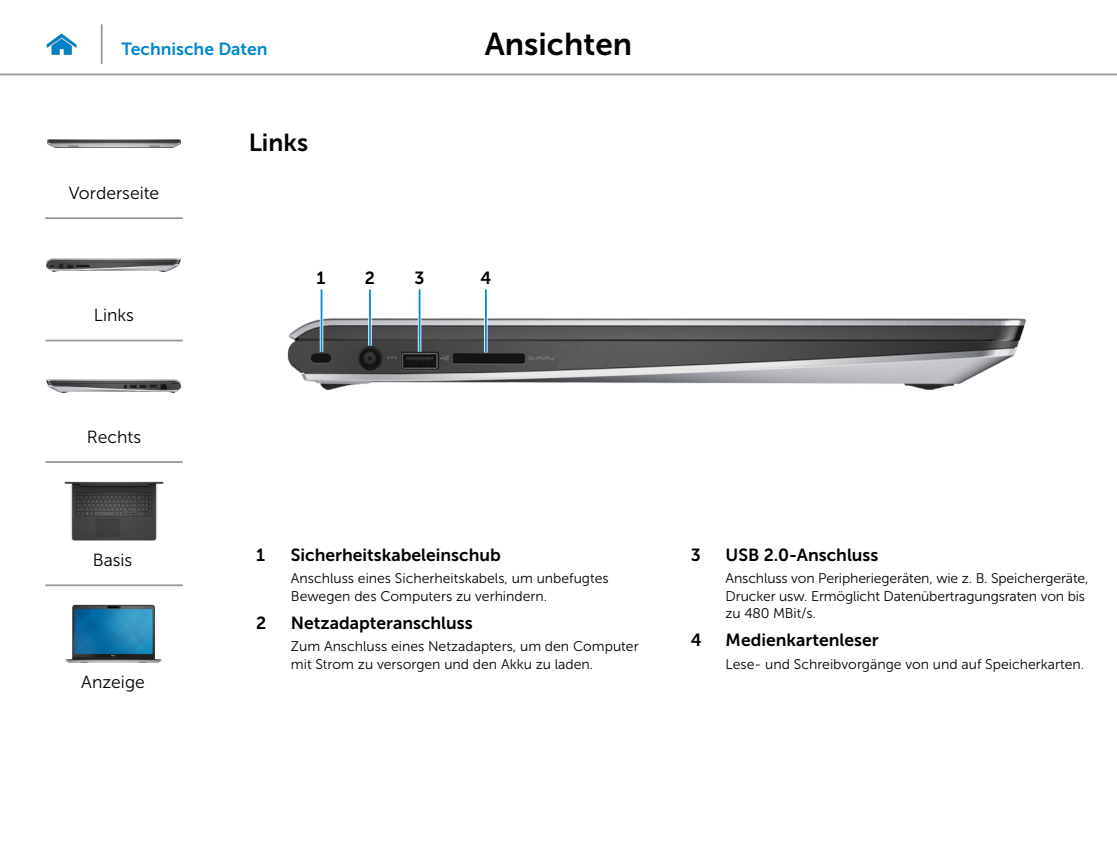
<style>
.page{position:relative;width:1117px;height:844px;background:#fff}
.page>*{position:absolute;margin:0;border:0;box-sizing:border-box;transform-origin:0 0}
.t1{font:31.5px "Museo Sans For Dell 700";color:#000}
.Head2{font:24.5px "Museo Sans For Dell 700";color:#000}
.Callout_Head{font:17.5px "Museo Sans For Dell 700";color:#000}
.t2{font:17.5px "Museo Sans For Dell 300";color:#000}
.t3{font:17.5px "Museo Sans For Dell 700";color:#0087cc}
.Callout-L{font:17.5px "Museo Sans For Dell 700";color:#000}
.Callout_description{font:14px/17.5px "Museo Sans For Dell 300";color:#000}
</style>
<div class="page">
<hr style="left:0;top:74px;width:1116px;height:1px;background:#939598">
<img style="left:46px;top:33px;width:31px;height:23px">
<img style="left:287px;top:318px;width:739px;height:72px">
<hr style="left:368px;top:289px;width:3px;height:56px;background:#fff">
<hr style="left:369px;top:289px;width:2px;height:56px;background:#0087cc">
<hr style="left:484px;top:289px;width:3px;height:63px;background:#fff">
<hr style="left:485px;top:289px;width:1px;height:63px;background:#0087cc">
<hr style="left:418px;top:289px;width:3px;height:62px;background:#fff">
<hr style="left:418px;top:289px;width:2px;height:62px;background:#0087cc">
<hr style="left:320px;top:289px;width:3px;height:62px;background:#fff">
<hr style="left:320px;top:289px;width:2px;height:62px;background:#0087cc">
<hr style="left:101px;top:24px;width:2px;height:40px;background:#939598">
<img style="left:47px;top:139px;width:134px;height:9px">
<img style="left:46px;top:258px;width:135px;height:14px">
<img style="left:46px;top:379px;width:135px;height:14px">
<img style="left:64px;top:481px;width:100px;height:59px">
<img style="left:65px;top:604px;width:97px;height:58px">
<hr style="left:45px;top:217px;width:138px;height:2px;background:#939598">
<hr style="left:45px;top:339px;width:138px;height:2px;background:#939598">
<hr style="left:45px;top:461px;width:138px;height:2px;background:#939598">
<hr style="left:45px;top:584px;width:138px;height:2px;background:#939598">
<p class="t3" style="left:122px;top:39px;width:147px">Technische Daten</p>
<h1 class="t1" style="left:485px;top:26px;width:149px">Ansichten</h1>
<p class="t2" style="left:69px;top:183px;width:92px">Vorderseite</p>
<p class="t2" style="left:94px;top:305px;width:41px">Links</p>
<p class="t2" style="left:87px;top:428px;width:56px">Rechts</p>
<p class="t2" style="left:93px;top:550px;width:41px">Basis</p>
<p class="t2" style="left:81px;top:672px;width:65px">Anzeige</p>
<p class="Head2" style="left:249px;top:128px;width:61px">Links</p>
<p class="Callout-L" style="left:316px;top:268px;width:10px">1</p>
<p class="Callout-L" style="left:365px;top:268px;width:12px">2</p>
<p class="Callout-L" style="left:414px;top:268px;width:12px">3</p>
<p class="Callout-L" style="left:480px;top:268px;width:12px">4</p>
<p class="Callout_Head" style="left:256px;top:544px;width:10px">1</p>
<p class="Callout_Head" style="left:291px;top:544px;width:211px">Sicherheitskabeleinschub</p>
<p class="Callout_description" style="left:291px;top:569px;width:319px">Anschluss eines Sicherheitskabels, um unbefugtes<br>Bewegen des Computers zu verhindern.</p>
<p class="Callout_Head" style="left:256px;top:612px;width:12px">2</p>
<p class="Callout_Head" style="left:291px;top:612px;width:183px">Netzadapteranschluss</p>
<p class="Callout_description" style="left:291px;top:637px;width:349px">Zum Anschluss eines Netzadapters, um den Computer mit Strom zu versorgen und den Akku zu laden.</p>
<p class="Callout_Head" style="left:690px;top:544px;width:12px">3</p>
<p class="Callout_Head" style="left:725px;top:544px;width:154px">USB 2.0-Anschluss</p>
<p class="Callout_description" style="left:725px;top:569px;width:364px">Anschluss von Peripheriegeräten, wie z. B. Speichergeräte,<br>Drucker usw. Ermöglicht Datenübertragungsraten von bis zu 480 MBit/s.</p>
<p class="Callout_Head" style="left:690px;top:630px;width:12px">4</p>
<p class="Callout_Head" style="left:725px;top:630px;width:154px">Medienkartenleser</p>
<p class="Callout_description" style="left:725px;top:655px;width:360px">Lese- und Schreibvorgänge von und auf Speicherkarten.</p>
</div>
